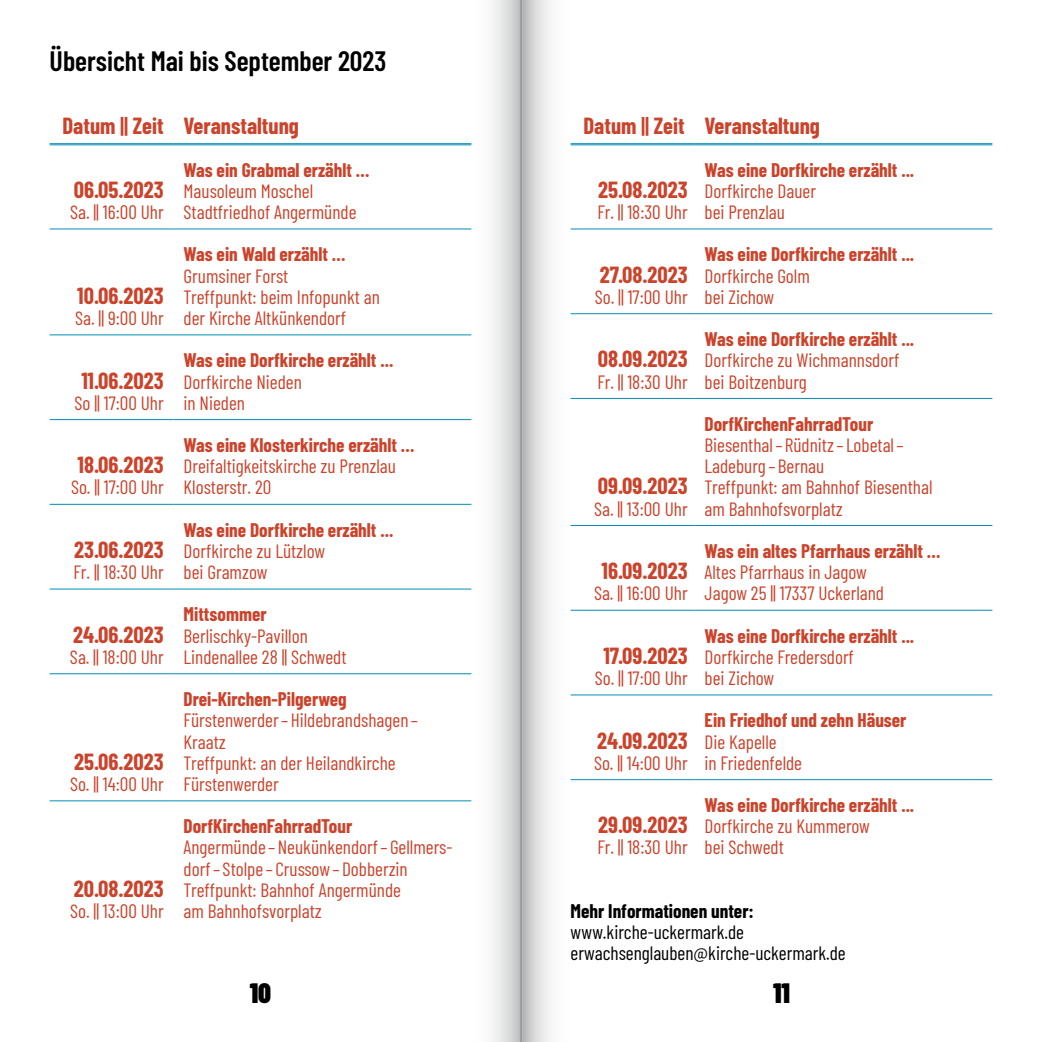
<style>
.page{position:relative;width:1042px;height:1042px;background:#fff}
.page>*{position:absolute;margin:0;border:0;box-sizing:border-box;transform-origin:0 0}
.t1{font:600 28px "Barlow Condensed";color:#000}
.t2{font:900 28px "Barlow Condensed";color:#000}
.t3{font:700 22.75px "Barlow Condensed";color:#cb432b}
.t4{font:19.25px/21.2px "Barlow Condensed";color:#cb432b}
.t5{font:700 19.25px/21.2px "Barlow Condensed";color:#cb432b}
.t6{font:19.25px/21.2px "Barlow Condensed";color:#000}
.s1{font-family:"Barlow";font-weight:600;font-stretch:semi-condensed}
.s2{font-weight:700}
.s3{font-weight:400}
</style>
<div class="page">
<hr style="left:50px;top:228px;width:124px;height:1px;background:#008eb3">
<hr style="left:174px;top:228px;width:297px;height:1px;background:#008eb3">
<hr style="left:50px;top:334px;width:124px;height:1px;background:#008eb3">
<hr style="left:174px;top:334px;width:297px;height:1px;background:#008eb3">
<hr style="left:50px;top:419px;width:124px;height:1px;background:#008eb3">
<hr style="left:174px;top:419px;width:297px;height:1px;background:#008eb3">
<hr style="left:50px;top:504px;width:124px;height:1px;background:#008eb3">
<hr style="left:174px;top:504px;width:297px;height:1px;background:#008eb3">
<hr style="left:50px;top:588px;width:124px;height:1px;background:#008eb3">
<hr style="left:174px;top:588px;width:297px;height:1px;background:#008eb3">
<hr style="left:50px;top:673px;width:124px;height:1px;background:#008eb3">
<hr style="left:174px;top:673px;width:297px;height:1px;background:#008eb3">
<hr style="left:50px;top:800px;width:124px;height:1px;background:#008eb3">
<hr style="left:174px;top:800px;width:297px;height:1px;background:#008eb3">
<hr style="left:50px;top:143px;width:124px;height:1px;background:#008eb3">
<hr style="left:50px;top:145px;width:124px;height:1px;background:#008eb3">
<hr style="left:174px;top:143px;width:297px;height:1px;background:#008eb3">
<hr style="left:174px;top:145px;width:297px;height:1px;background:#008eb3">
<hr style="left:570px;top:228px;width:124px;height:1px;background:#008eb3">
<hr style="left:694px;top:228px;width:298px;height:1px;background:#008eb3">
<hr style="left:570px;top:398px;width:124px;height:1px;background:#008eb3">
<hr style="left:694px;top:398px;width:298px;height:1px;background:#008eb3">
<hr style="left:570px;top:525px;width:124px;height:1px;background:#008eb3">
<hr style="left:694px;top:525px;width:298px;height:1px;background:#008eb3">
<hr style="left:570px;top:610px;width:124px;height:1px;background:#008eb3">
<hr style="left:694px;top:610px;width:298px;height:1px;background:#008eb3">
<hr style="left:570px;top:694px;width:124px;height:1px;background:#008eb3">
<hr style="left:694px;top:694px;width:298px;height:1px;background:#008eb3">
<hr style="left:570px;top:779px;width:124px;height:1px;background:#008eb3">
<hr style="left:694px;top:779px;width:298px;height:1px;background:#008eb3">
<hr style="left:570px;top:313px;width:124px;height:1px;background:#008eb3">
<hr style="left:694px;top:313px;width:298px;height:1px;background:#008eb3">
<hr style="left:570px;top:143px;width:124px;height:1px;background:#008eb3">
<hr style="left:570px;top:145px;width:124px;height:1px;background:#008eb3">
<hr style="left:694px;top:143px;width:298px;height:1px;background:#008eb3">
<hr style="left:694px;top:145px;width:298px;height:1px;background:#008eb3">
<svg style="left:464px;top:0;width:116px;height:1042px"></svg>
<hr style="left:520px;top:0;width:1px;height:1042px;background:#b1b2b3">
<p class="t1" style="left:50px;top:41px;width:338px">Übersicht Mai bis September 2023</p>
<p class="t3" style="left:62px;top:110px;width:103px">Datum <span class="s1">||</span> Zeit</p>
<p class="t3" style="left:184px;top:110px;width:117px">Veranstaltung</p>
<p class="t3" style="left:74px;top:173px;width:91px">06.05.2023</p>
<p class="t4" style="left:70px;top:200px;width:95px">Sa. || 16:00 Uhr</p>
<p class="t3" style="left:77px;top:279px;width:88px">10.06.2023</p>
<p class="t4" style="left:75px;top:306px;width:90px">Sa. || 9:00 Uhr</p>
<p class="t3" style="left:81px;top:364px;width:84px">11.06.2023</p>
<p class="t4" style="left:75px;top:391px;width:91px">So || 17:00 Uhr</p>
<p class="t3" style="left:78px;top:449px;width:88px">18.06.2023</p>
<p class="t4" style="left:71px;top:475px;width:94px">So. || 17:00 Uhr</p>
<p class="t3" style="left:74px;top:533px;width:91px">23.06.2023</p>
<p class="t4" style="left:74px;top:560px;width:92px">Fr. || 18:30 Uhr</p>
<p class="t3" style="left:73px;top:618px;width:92px">24.06.2023</p>
<p class="t4" style="left:70px;top:645px;width:95px">Sa. || 18:00 Uhr</p>
<p class="t3" style="left:74px;top:745px;width:91px">25.06.2023</p>
<p class="t4" style="left:70px;top:772px;width:95px">So. || 14:00 Uhr</p>
<p class="t3" style="left:74px;top:872px;width:91px">20.08.2023</p>
<p class="t4" style="left:70px;top:899px;width:95px">So. || 13:00 Uhr</p>
<p class="t4" style="left:184px;top:158px;width:187px"><span class="s2">Was ein Grabmal erzählt …<br></span>Mausoleum Moschel<br>Stadtfriedhof Angermünde</p>
<p class="t4" style="left:184px;top:242px;width:198px"><span class="s2">Was ein Wald erzählt …<br></span>Grumsiner Forst<br>Treffpunkt: beim Infopunkt an der Kirche Altkünkendorf</p>
<p class="t5" style="left:184px;top:349px;width:211px">Was eine Dorfkirche erzählt ...<br><span class="s3">Dorfkirche Nieden<br>in Nieden</span></p>
<p class="t4" style="left:184px;top:433px;width:232px"><span class="s2">Was eine Klosterkirche erzählt …<br></span>Dreifaltigkeitskirche zu Prenzlau<br>Klosterstr. 20</p>
<p class="t4" style="left:184px;top:518px;width:211px"><span class="s2">Was eine Dorfkirche erzählt ...<br></span>Dorfkirche zu Lützlow<br>bei Gramzow</p>
<p class="t4" style="left:184px;top:602px;width:164px"><span class="s2">Mittsommer<br></span>Berlischky-Pavillon<br>Lindenallee 28 || Schwedt</p>
<p class="t4" style="left:184px;top:687px;width:236px"><span class="s2">Drei-Kirchen-Pilgerweg<br></span>Fürstenwerder– Hildebrandshagen –<br>Kraatz<br>Treffpunkt: an der Heilandkirche<br>Fürstenwerder</p>
<p class="t4" style="left:184px;top:814px;width:270px"><span class="s2">DorfKirchenFahrradTour<br></span>Angermünde – Neukünkendorf– Gellmers&shy;dorf– Stolpe – Crussow– Dobberzin<br>Treffpunkt: Bahnhof Angermünde<br>am Bahnhofsvorplatz</p>
<p class="t3" style="left:583px;top:110px;width:103px">Datum <span class="s1">||</span> Zeit</p>
<p class="t3" style="left:704px;top:110px;width:117px">Veranstaltung</p>
<p class="t3" style="left:598px;top:173px;width:91px">25.08.2023</p>
<p class="t4" style="left:597px;top:200px;width:92px">Fr. || 18:30 Uhr</p>
<p class="t3" style="left:600px;top:258px;width:89px">27.08.2023</p>
<p class="t4" style="left:595px;top:285px;width:94px">So. || 17:00 Uhr</p>
<p class="t3" style="left:598px;top:343px;width:91px">08.09.2023</p>
<p class="t4" style="left:597px;top:369px;width:92px">Fr. || 18:30 Uhr</p>
<p class="t3" style="left:598px;top:470px;width:91px">09.09.2023</p>
<p class="t4" style="left:594px;top:497px;width:95px">Sa. || 13:00 Uhr</p>
<p class="t3" style="left:601px;top:555px;width:87px">16.09.2023</p>
<p class="t4" style="left:594px;top:581px;width:95px">Sa. || 16:00 Uhr</p>
<p class="t3" style="left:603px;top:639px;width:86px">17.09.2023</p>
<p class="t4" style="left:595px;top:666px;width:94px">So. || 17:00 Uhr</p>
<p class="t3" style="left:597px;top:724px;width:92px">24.09.2023</p>
<p class="t4" style="left:594px;top:751px;width:95px">So. || 14:00 Uhr</p>
<p class="t3" style="left:598px;top:809px;width:91px">29.09.2023</p>
<p class="t4" style="left:597px;top:835px;width:92px">Fr. || 18:30 Uhr</p>
<p class="t5" style="left:704px;top:158px;width:211px">Was eine Dorfkirche erzählt ...<br><span class="s3">Dorfkirche Dauer<br>bei Prenzlau</span></p>
<p class="t5" style="left:704px;top:243px;width:211px">Was eine Dorfkirche erzählt ...<br><span class="s3">Dorfkirche Golm<br>bei Zichow</span></p>
<p class="t4" style="left:704px;top:327px;width:211px"><span class="s2">Was eine Dorfkirche erzählt ...<br></span>Dorfkirche zu Wichmannsdorf bei Boitzenburg</p>
<p class="t4" style="left:704px;top:412px;width:229px"><span class="s2">DorfKirchenFahrradTour<br></span>Biesenthal– Rüdnitz–Lobetal–<br>Ladeburg – Bernau<br>Treffpunkt: am Bahnhof Biesenthal am Bahnhofsvorplatz</p>
<p class="t4" style="left:704px;top:539px;width:237px"><span class="s2">Was ein altes Pfarrhaus erzählt …<br></span>Altes Pfarrhaus in Jagow<br>Jagow 25 || 17337 Uckerland</p>
<p class="t4" style="left:704px;top:624px;width:211px"><span class="s2">Was eine Dorfkirche erzählt ...<br></span>Dorfkirche Fredersdorf<br>bei Zichow</p>
<p class="t5" style="left:704px;top:709px;width:203px">Ein Friedhof und zehn Häuser<br><span class="s3">Die Kapelle<br>in Friedenfelde</span></p>
<p class="t4" style="left:704px;top:793px;width:211px"><span class="s2">Was eine Dorfkirche erzählt ...<br></span>Dorfkirche zu Kummerow<br>bei Schwedt</p>
<p class="t6" style="left:570px;top:899px;width:277px"><span class="s2">Mehr Informationen unter: </span>www.kirche-uckermark.de erwachsenglauben@kirche-uckermark.de</p>
<h1 class="t2" style="left:250px;top:973px;width:23px">10</h1>
<h1 class="t2" style="left:773px;top:973px;width:18px">11</h1>
</div>
